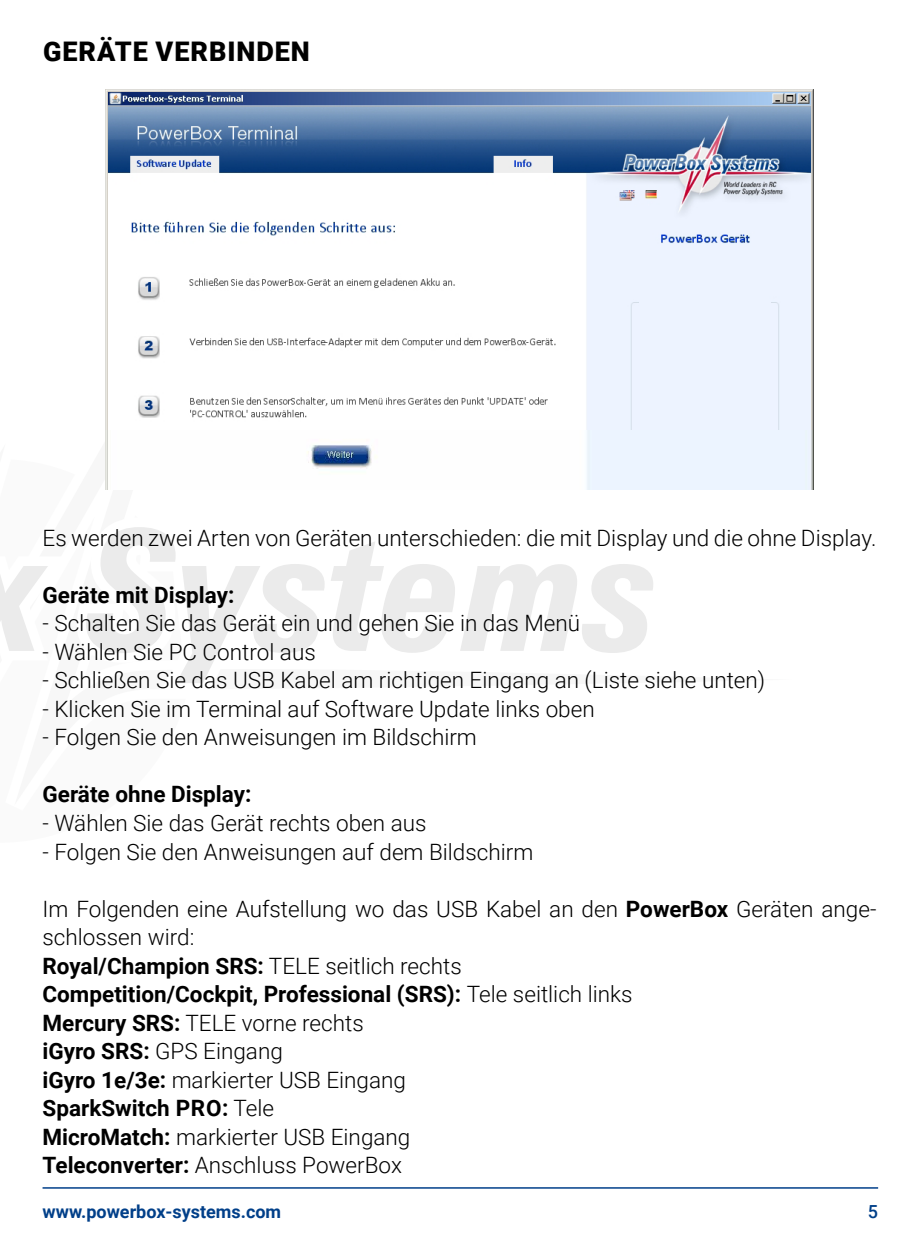
<style>
.page{position:relative;width:919px;height:1234px;background:#fff}
.page>*{position:absolute;margin:0;border:0;box-sizing:border-box;transform-origin:0 0}
.t1{font:900 27px "Roboto";letter-spacing:.035em;color:#000}
.t2{font:300 22.5px/28.5px "Roboto";color:#000}
.t3{font:700 22.5px "Roboto";color:#000}
.t4{font:700 18px "Roboto";color:#003f89}
.t5{font:500 18px "Roboto";color:#003f89}
.s1{font-weight:700}
</style>
<div class="page">
<hr style="left:43px;top:1186px;width:835px;height:2px;background:#003f89">
<svg style="left:0;top:566px;width:48px;height:84px"></svg>
<svg style="left:86px;top:527px;width:238px;height:156px"></svg>
<svg style="left:331px;top:542px;width:322px;height:110px"></svg>
<img style="left:105px;top:89px;width:708px;height:342px">
<img style="left:105px;top:431px;width:708px;height:58px">
<p class="t1" style="left:43px;top:32px;width:268px">GERÄTE VERBINDEN</p>
<p class="t2" style="left:43px;top:522px;width:835px">Es werden zwei Arten von Geräten unterschieden: die mit Display und die ohne Display.</p>
<p class="t3" style="left:43px;top:579px;width:193px">Geräte mit Display:</p>
<p class="t2" style="left:43px;top:608px;width:539px">- Schalten Sie das Gerät ein und gehen Sie in das Menü</p>
<p class="t2" style="left:43px;top:636px;width:275px">- Wählen Sie PC Control aus</p>
<p class="t2" style="left:43px;top:665px;width:724px">- Schließen Sie das USB Kabel am richtigen Eingang an (Liste siehe unten)</p>
<p class="t2" style="left:43px;top:693px;width:553px">- Klicken Sie im Terminal auf Software Update links oben</p>
<p class="t2" style="left:43px;top:722px;width:436px">- Folgen Sie den Anweisungen im Bildschirm</p>
<p class="t3" style="left:43px;top:778px;width:210px">Geräte ohne Display:</p>
<p class="t2" style="left:43px;top:807px;width:385px">- Wählen Sie das Gerät rechts oben aus</p>
<p class="t2" style="left:43px;top:836px;width:492px">- Folgen Sie den Anweisungen auf dem Bildschirm</p>
<p class="t2" style="left:43px;top:893px;width:835px">Im Folgenden eine Aufstellung wo das USB Kabel an den <span class="s1">PowerBox</span> Geräten ange&shy;schlossen wird:<br><span class="s1">Royal/Champion SRS:</span> TELE seitlich rechts<br><span class="s1">Competition/Cockpit, Professional (SRS):</span> Tele seitlich links<br><span class="s1">Mercury SRS:</span> TELE vorne rechts<br><span class="s1">iGyro SRS:</span> GPS Eingang<br><span class="s1">iGyro 1e/3e:</span> markierter USB Eingang<br><span class="s1">SparkSwitch PRO:</span> Tele<br><span class="s1">MicroMatch:</span> markierter USB Eingang<br><span class="s1">Teleconverter:</span> Anschluss PowerBox</p>
<p class="t4" style="left:43px;top:1198px;width:240px">www.powerbox-systems.com</p>
<p class="t5" style="left:867px;top:1198px;width:12px">5</p>
</div>
